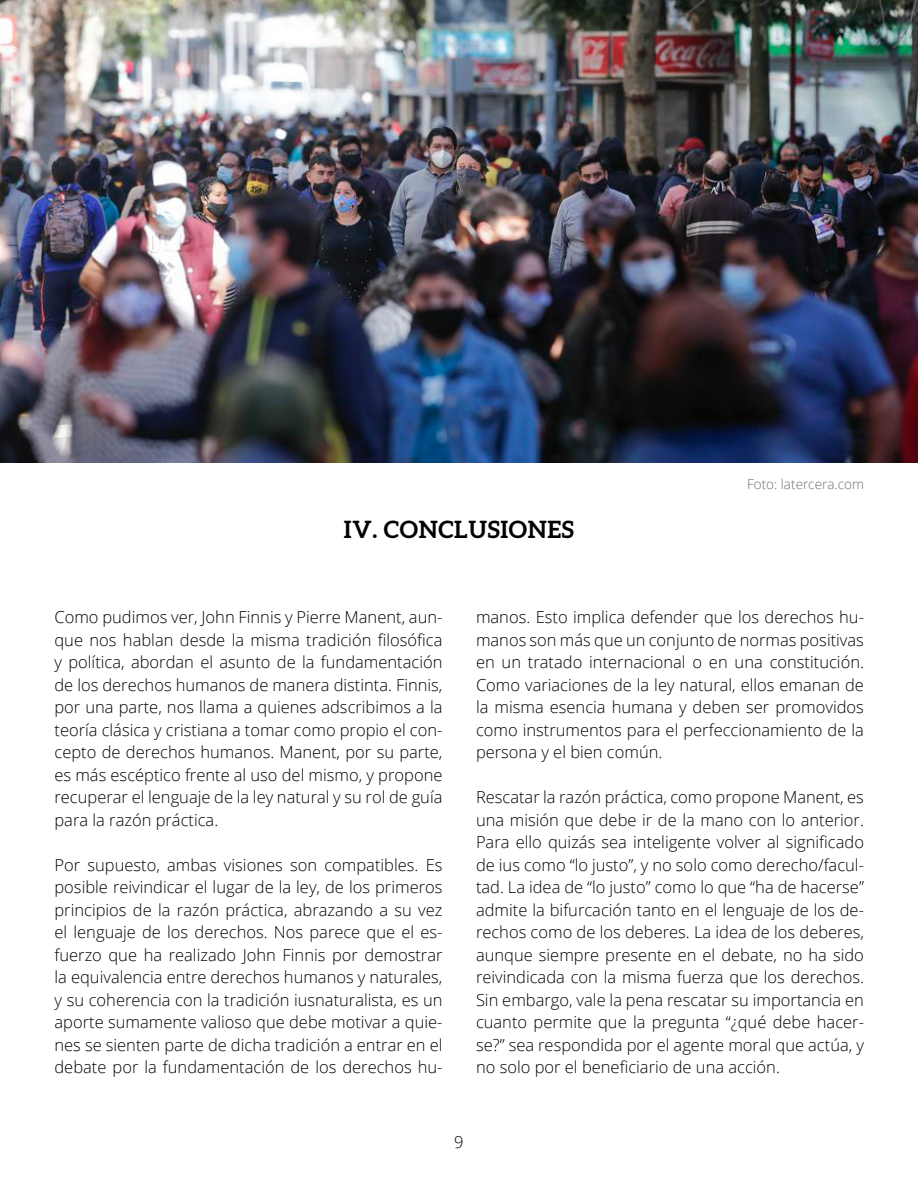
<style>
.page{position:relative;width:918px;height:1188px;background:#fff}
.page>*{position:absolute;margin:0;border:0;box-sizing:border-box;transform-origin:0 0}
.t1{font:700 24px "Aleo";letter-spacing:.025em;color:#000}
.t2{font:300 16.5px/22.5px "Open Sans";color:#000;text-align:justify}
.t3{font:300 13.5px "Open Sans";color:#706f6f}
</style>
<div class="page">
<img style="left:0;top:0;width:918px;height:463px">
<h1 class="t1" style="left:344px;top:515px;width:232px">IV. CONCLUSIONES</h1>
<p class="t3" style="left:747px;top:475px;width:118px">Foto: latercera.com</p>
<p class="t2" style="left:55px;top:605px;width:390px">Como pudimos ver, John Finnis y Pierre Manent, aun&shy;que nos hablan desde la misma tradición filosófica y política, abordan el asunto de la fundamentación de los derechos humanos de manera distinta. Finnis, por una parte, nos llama a quienes adscribimos a la teoría clásica y cristiana a tomar como propio el con&shy;cepto de derechos humanos. Manent, por su parte, es más escéptico frente al uso del mismo, y propone recuperar el lenguaje de la ley natural y su rol de guía para la razón práctica.</p>
<p class="t2" style="left:55px;top:853px;width:390px">Por supuesto, ambas visiones son compatibles. Es posible reivindicar el lugar de la ley, de los primeros principios de la razón práctica, abrazando a su vez el lenguaje de los derechos. Nos parece que el es&shy;fuerzo que ha realizado John Finnis por demostrar la equivalencia entre derechos humanos y naturales, y su coherencia con la tradición iusnaturalista, es un aporte sumamente valioso que debe motivar a quie&shy;nes se sienten parte de dicha tradición a entrar en el debate por la fundamentación de los derechos hu-</p>
<p class="t2" style="left:476px;top:606px;width:390px">manos. Esto implica defender que los derechos hu&shy;manos son más que un conjunto de normas positivas en un tratado internacional o en una constitución.<br>Como variaciones de la ley natural, ellos emanan de la misma esencia humana y deben ser promovidos como instrumentos para el perfeccionamiento de la persona y el bien común.</p>
<p class="t2" style="left:476px;top:786px;width:390px">Rescatar la razón práctica, como propone Manent, es una misión que debe ir de la mano con lo anterior.<br>Para ello quizás sea inteligente volver al significado de ius como “lo justo”, y no solo como derecho/facul&shy;tad. La idea de “lo justo” como lo que “ha de hacerse” admite la bifurcación tanto en el lenguaje de los de&shy;rechos como de los deberes. La idea de los deberes, aunque siempre presente en el debate, no ha sido reivindicada con la misma fuerza que los derechos.<br>Sin embargo, vale la pena rescatar su importancia en cuanto permite que la pregunta “¿qué debe hacer&shy;se?” sea respondida por el agente moral que actúa, y no solo por el beneficiario de una acción.</p>
<p class="t2" style="left:454px;top:1130px;width:11px">9</p>
</div>
